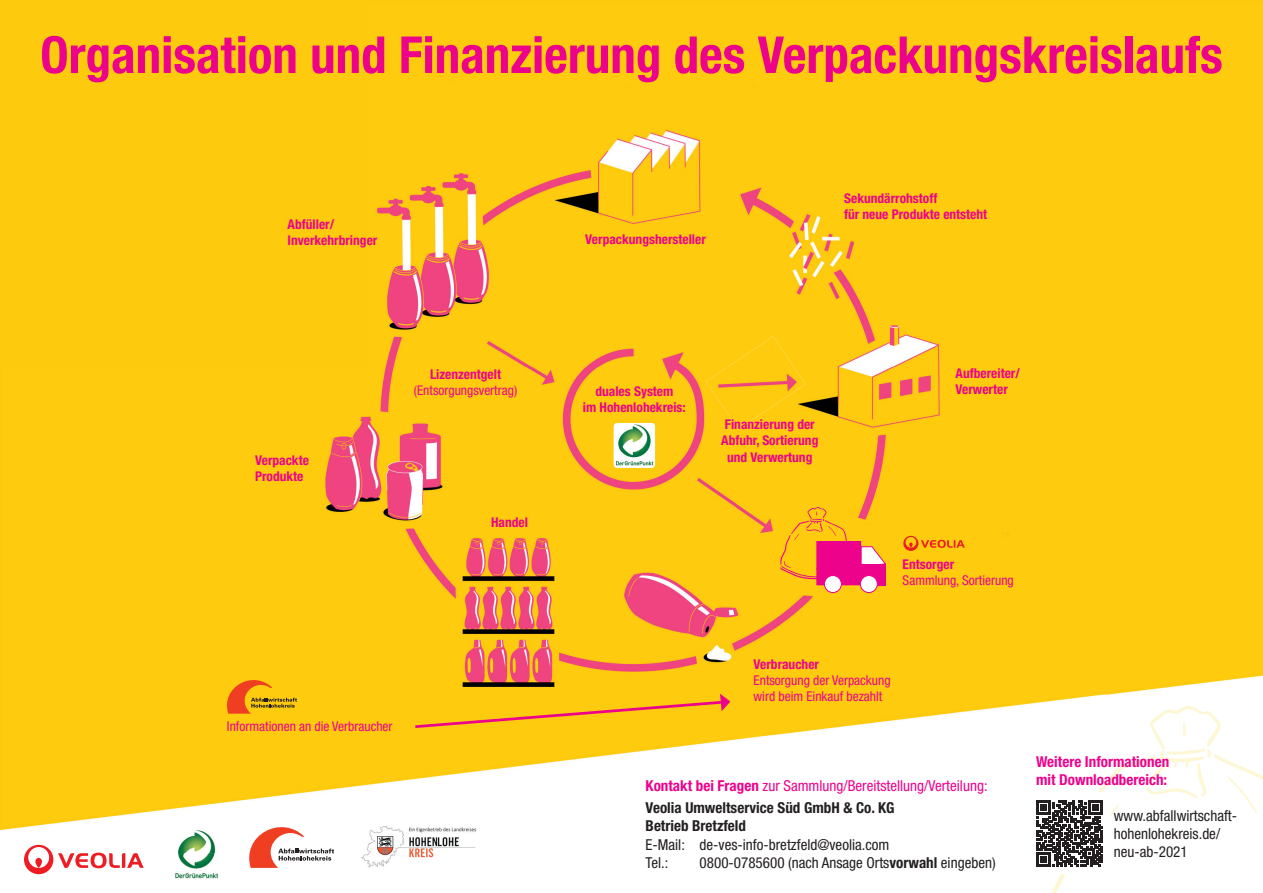
<style>
.page{position:relative;width:1263px;height:893px;background:#fff}
.page>*{position:absolute;margin:0;border:0;box-sizing:border-box;transform-origin:0 0}
.t1{font:700 condensed 51px "Helvetica Neue LT Std";color:#ed028c}
.t2{font:condensed 15.15px/18.1px "Helvetica Neue LT Std";color:#231f20}
.t3{font:condensed 15.15px/22.4px "Helvetica Neue LT Std";color:#ed028c}
.t4{font:700 condensed 15.15px/18.1px "Helvetica Neue LT Std";color:#ed028c}
.t5{font:700 condensed 15.15px "Helvetica Neue LT Std";color:#231f20}
.t6{font:700 condensed 13.5px/16.2px "Helvetica Neue LT Std";color:#ed028c}
.t7{font:condensed 13.5px/16.2px "Helvetica Neue LT Std";color:#ed028c}
.s1{font-weight:700}
.s2{font-weight:700;color:#231f20}
</style>
<div class="page">
<img style="left:0;top:0;width:1263px;height:875px">
<img style="left:1213px;top:754px;width:50px;height:26px">
<img style="left:1051px;top:874px;width:36px;height:19px">
<img style="left:1149px;top:706px;width:72px;height:44px">
<img style="left:1089px;top:757px;width:67px;height:48px">
<img style="left:1160px;top:750px;width:44px;height:19px">
<img style="left:1146px;top:786px;width:52px;height:13px">
<img style="left:1197px;top:763px;width:10px;height:33px">
<img style="left:1167px;top:749px;width:39px;height:5px">
<img style="left:1146px;top:762px;width:20px;height:22px">
<img style="left:1227px;top:776px;width:30px;height:39px">
<img style="left:1110px;top:804px;width:9px;height:26px">
<img style="left:1182px;top:722px;width:4px;height:15px">
<svg style="left:1207px;top:749px;width:5px;height:8px"></svg>
<svg style="left:241px;top:814px;width:93px;height:54px"></svg>
<img style="left:362px;top:826px;width:113px;height:42px">
<svg style="left:24px;top:845px;width:120px;height:29px"></svg>
<img style="left:172px;top:824px;width:50px;height:55px">
<div style="left:1029px;top:792px;width:81px;height:82px;background:#fff"></div>
<svg style="left:1037px;top:800px;width:66px;height:67px"></svg>
<svg style="left:780px;top:507px;width:106px;height:78px;background:#f88b3f"></svg>
<div style="left:824px;top:575px;width:17px;height:17px;background:#fff;border-radius:50%"></div>
<div style="left:824px;top:575px;width:17px;height:18px;border:1px solid #ed028c;border-radius:50%"></div>
<div style="left:860px;top:575px;width:17px;height:17px;background:#fff;border-radius:50%"></div>
<div style="left:860px;top:575px;width:17px;height:18px;border:1px solid #ed028c;border-radius:50%"></div>
<img style="left:706px;top:336px;width:99px;height:93px">
<img style="left:614px;top:423px;width:41px;height:45px">
<svg style="left:903px;top:536px;width:62px;height:15px"></svg>
<svg style="left:220px;top:669px;width:77px;height:45px;background:#f0a812"></svg>
<svg style="left:415px;top:694px;width:315px;height:34px;background:#fcb918"></svg>
<h1 class="t1" style="left:40px;top:24px;width:1184px">Organisation und Finanzierung des Verpackungskreislaufs</h1>
<p class="t6" style="left:288px;top:216px;width:91px">Abfüller/<br>Inverkehrbringer</p>
<p class="t6" style="left:255px;top:451px;width:55px">Verpackte<br>Produkte</p>
<p class="t6" style="left:430px;top:366px;width:73px">Lizenzentgelt</p>
<p class="t7" style="left:414px;top:382px;width:105px">(Entsorgungsvertrag)</p>
<p class="t6" style="left:491px;top:514px;width:38px">Handel</p>
<p class="t7" style="left:227px;top:718px;width:167px">Informationen an die Verbraucher</p>
<p class="t6" style="left:585px;top:231px;width:122px">Verpackungshersteller</p>
<p class="t6" style="left:844px;top:190px;width:145px">Sekundärrohstoff<br>für neue Produkte entsteht</p>
<p class="t6" style="left:583px;top:383px;width:104px;text-align:center">duales System<br>im Hohenlohekreis:</p>
<p class="t6" style="left:721px;top:416px;width:99px;text-align:center">Finanzierung der<br>Abfuhr, Sortierung und Verwertung</p>
<p class="t6" style="left:955px;top:364px;width:66px">Aufbereiter/<br>Verwerter</p>
<p class="t6" style="left:903px;top:556px;width:53px">Entsorger</p>
<p class="t7" style="left:903px;top:572px;width:113px">Sammlung, Sortierung</p>
<p class="t6" style="left:753px;top:656px;width:67px">Verbraucher</p>
<p class="t7" style="left:753px;top:672px;width:139px">Entsorgung der Verpackung wird beim Einkauf bezahlt</p>
<p class="t3" style="left:646px;top:774px;width:343px"><span class="s1">Kontakt bei Fragen</span> zur Sammlung/Bereitstellung/Verteilung:<br><span class="s2">Veolia Umweltservice Süd GmbH &amp; Co. KG</span></p>
<p class="t5" style="left:646px;top:817px;width:102px">Betrieb Bretzfeld</p>
<p class="t2" style="left:646px;top:835px;width:245px">E-Mail: de-ves-info-bretzfeld@veolia.com<br>Tel.:</p>
<p class="t2" style="left:700px;top:853px;width:298px">0800-0785600 (nach Ansage Orts<span class="s1">vorwahl</span> eingeben)</p>
<p class="t4" style="left:1036px;top:753px;width:135px">Weitere Informationen mit Downloadbereich:</p>
<p class="t2" style="left:1114px;top:806px;width:125px">www.abfallwirtschaft&shy;hohenlohekreis.de/ neu-ab-2021</p>
</div>
